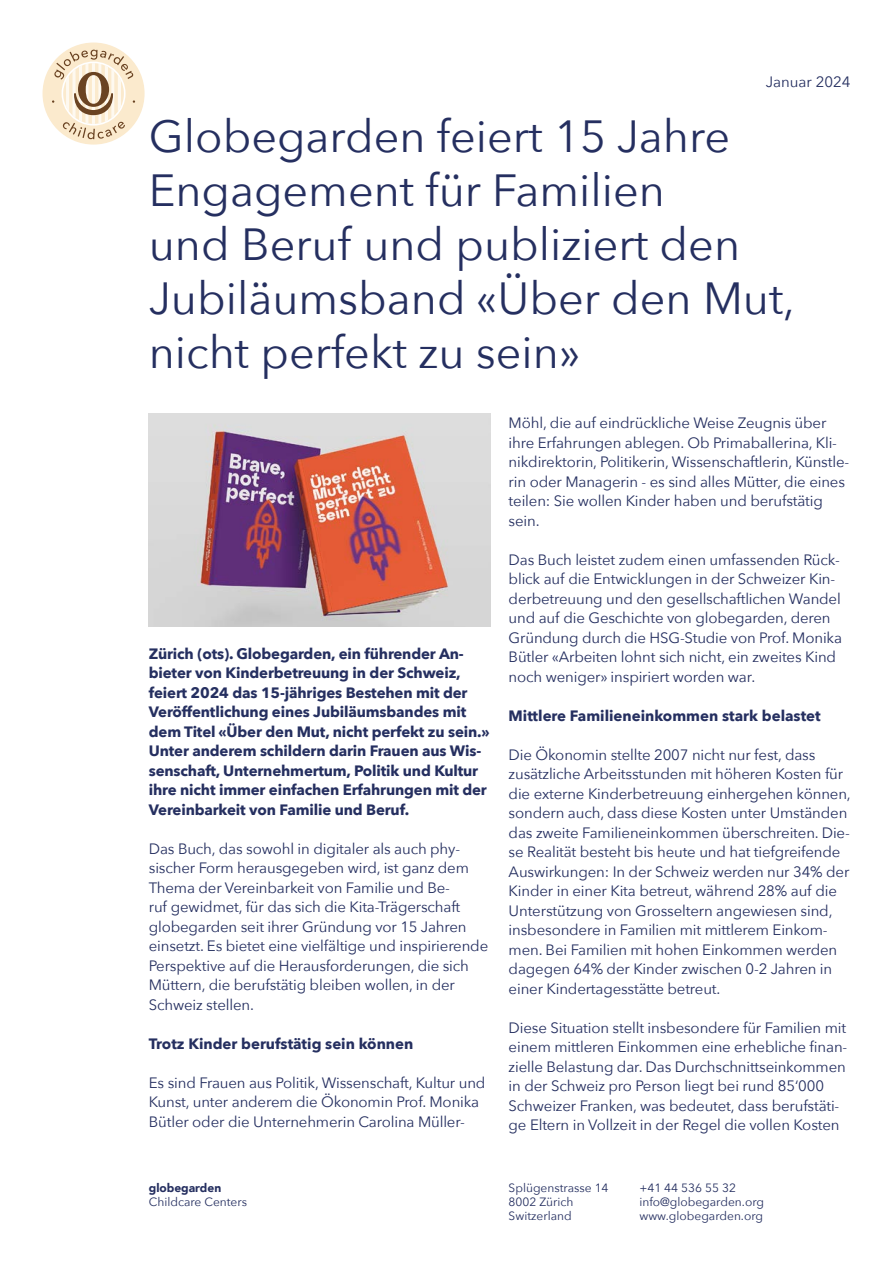
<style>
.page{position:relative;width:893px;height:1263px;background:#fff}
.page>*{position:absolute;margin:0;border:0;box-sizing:border-box;transform-origin:0 0}
.t1{font:45px/54px "Avenir Next";color:#252f60}
.t2{font:15px/19.5px "Avenir Next";letter-spacing:-.01em;color:#252f60}
.t3{font:700 15px/19.5px "Avenir Next";letter-spacing:-.01em;color:#252f60}
.t4{font:12px/14.4px "Avenir Next";color:#252f60}
.t5{font:900 12px "Avenir";color:#252f60}
</style>
<div class="page">
<div style="left:43px;top:43px;width:102px;height:102px;background:#fbeacd;border-radius:50%"></div>
<svg style="left:52px;top:50px;width:83px;height:89px"></svg>
<img style="left:149px;top:413px;width:342px;height:213px">
<p class="t2" style="left:766px;top:71px;width:86px">Januar 2024</p>
<h1 class="t1" style="left:149px;top:108px;width:648px">Globegarden feiert 15 Jahre<br>Engagement für Familien<br>und Beruf und publiziert den<br>Jubiläumsband «Über den Mut, nicht perfekt zu sein»</h1>
<p class="t3" style="left:149px;top:643px;width:342px">Zürich (ots). Globegarden, ein führender An&shy;bieter von Kinderbetreuung in der Schweiz, feiert 2024 das 15-jähriges Bestehen mit der Veröffentlichung eines Jubiläumsbandes mit dem Titel «Über den Mut, nicht perfekt zu sein.» Unter anderem schildern darin Frauen aus Wis&shy;senschaft, Unternehmertum, Politik und Kultur ihre nicht immer einfachen Erfahrungen mit der Vereinbarkeit von Familie und Beruf.</p>
<p class="t2" style="left:149px;top:838px;width:341px">Das Buch, das sowohl in digitaler als auch phy&shy;sischer Form herausgegeben wird, ist ganz dem Thema der Vereinbarkeit von Familie und Be-<br>ruf gewidmet, für das sich die Kita-Trägerschaft globegarden seit ihrer Gründung vor 15 Jahren einsetzt. Es bietet eine vielfältige und inspirierende Perspektive auf die Herausforderungen, die sich Müttern, die berufstätig bleiben wollen, in der Schweiz stellen.</p>
<p class="t3" style="left:149px;top:1033px;width:266px">Trotz Kinder berufstätig sein können</p>
<p class="t2" style="left:149px;top:1072px;width:338px">Es sind Frauen aus Politik, Wissenschaft, Kultur und<br>Kunst, unter anderem die Ökonomin Prof. Monika<br>Bütler oder die Unternehmerin Carolina Müller-</p>
<p class="t2" style="left:509px;top:413px;width:342px">Möhl, die auf eindrückliche Weise Zeugnis über ihre Erfahrungen ablegen. Ob Primaballerina, Kli&shy;nikdirektorin, Politikerin, Wissenschaftlerin, Künstle&shy;rin oder Managerin - es sind alles Mütter, die eines teilen: Sie wollen Kinder haben und berufstätig sein.</p>
<p class="t2" style="left:509px;top:549px;width:335px">Das Buch leistet zudem einen umfassenden Rück&shy;blick auf die Entwicklungen in der Schweizer Kin&shy;derbetreuung und den gesellschaftlichen Wandel und auf die Geschichte von globegarden, deren Gründung durch die HSG-Studie von Prof. Monika Bütler «Arbeiten lohnt sich nicht, ein zweites Kind noch weniger» inspiriert worden war.</p>
<p class="t3" style="left:509px;top:705px;width:314px">Mittlere Familieneinkommen stark belastet</p>
<p class="t2" style="left:509px;top:744px;width:344px">Die Ökonomin stellte 2007 nicht nur fest, dass zusätzliche Arbeitsstunden mit höheren Kosten für die externe Kinderbetreuung einhergehen können, sondern auch, dass diese Kosten unter Umständen das zweite Familieneinkommen überschreiten. Die&shy;se Realität besteht bis heute und hat tiefgreifende Auswirkungen: In der Schweiz werden nur 34% der Kinder in einer Kita betreut, während 28% auf die Unterstützung von Grosseltern angewiesen sind, insbesondere in Familien mit mittlerem Einkom&shy;men. Bei Familien mit hohen Einkommen werden dagegen 64% der Kinder zwischen 0-2 Jahren in einer Kindertagesstätte betreut.</p>
<p class="t2" style="left:509px;top:1017px;width:340px">Diese Situation stellt insbesondere für Familien mit einem mittleren Einkommen eine erhebliche finan&shy;zielle Belastung dar. Das Durchschnittseinkommen in der Schweiz pro Person liegt bei rund 85‘000<br>Schweizer Franken, was bedeutet, dass berufstäti&shy;ge Eltern in Vollzeit in der Regel die vollen Kosten</p>
<p class="t5" style="left:149px;top:1177px;width:74px">globegarden</p>
<p class="t4" style="left:149px;top:1194px;width:100px">Childcare Centers</p>
<p class="t4" style="left:509px;top:1180px;width:101px">Splügenstrasse 14<br>8002 Zürich<br>Switzerland</p>
<p class="t4" style="left:639px;top:1180px;width:126px">+41 44 536 55 32 info@globegarden.org www.globegarden.org</p>
</div>
